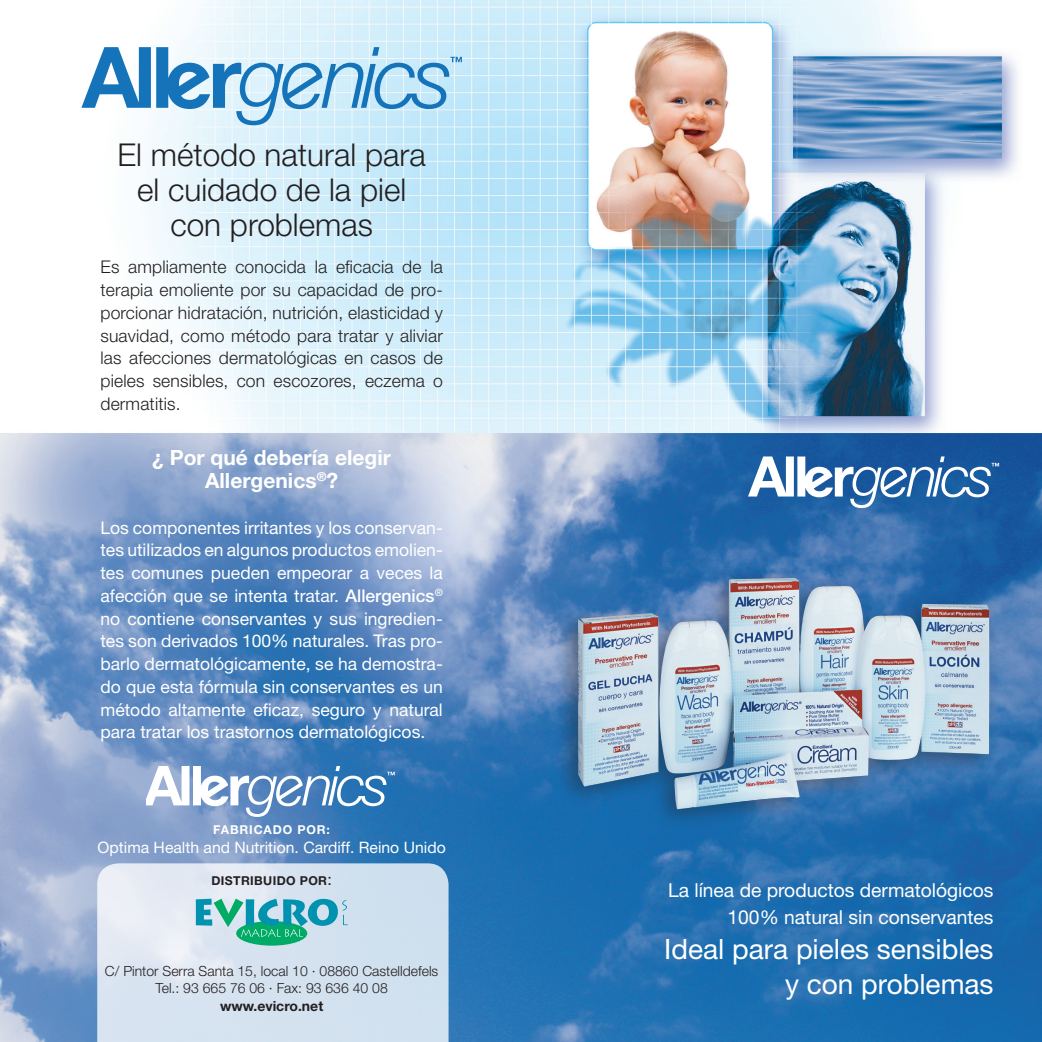
<style>
.page{position:relative;width:1042px;height:1042px;background:#fff}
.page>*{position:absolute;margin:0;border:0;box-sizing:border-box;transform-origin:0 0}
.t1{font:300 31.5px "Helvetica Neue LT Std";color:#231f20}
.t2{font:28px/35px "Helvetica Neue LT Std";color:#fff;text-align:right}
.t3{font:700 21px "Helvetica Neue LT Std";color:#fff}
.t4{font:19.25px "Helvetica Neue LT Std";color:#fff}
.t5{font:17.5px/22.8px "Helvetica Neue LT Std";color:#fff;text-align:justify}
.t6{font:300 17.5px/22.8px "Helvetica Neue LT Std";letter-spacing:.01em;color:#231f20;text-align:justify}
.t7{font:15.75px "Helvetica Neue LT Std";color:#fff}
.t8{font:300 14px "Helvetica Neue LT Std";color:#231f20}
.t9{font:700 14px "Helvetica Neue LT Std";color:#231f20}
.t10{font:700 12.25px "Helvetica Neue LT Std";letter-spacing:.03em;color:#231f20}
.t11{font:700 12.25px "Helvetica Neue LT Std";letter-spacing:.07em;color:#fff}
.s1{font-weight:500}
.s2{font-weight:400;font-size:15.75px}
</style>
<div class="page">
<img style="left:0;top:0;width:1042px;height:1042px">
<svg style="left:97px;top:863px;width:351px;height:179px;background:#d7e3f0"></svg>
<div style="left:236px;top:921px;width:71px;height:24px;background:#00ab66;border-radius:50%"></div>
<svg style="left:196px;top:898px;width:152px;height:39px;background:#6fc0c2"></svg>
<div style="left:554px;top:568px;width:444px;height:263px;background:#231f20;opacity:.39"></div>
<img style="left:578px;top:578px;width:411px;height:231px">
<svg style="left:748px;top:456px;width:251px;height:52px"></svg>
<svg style="left:146px;top:766px;width:249px;height:51px"></svg>
<svg style="left:81px;top:47px;width:381px;height:78px"></svg>
<p class="t1" style="left:118px;top:136px;width:310px">El método natural para</p>
<p class="t1" style="left:137px;top:171px;width:271px">el cuidado de la piel</p>
<p class="t1" style="left:170px;top:206px;width:204px">con problemas</p>
<p class="t6" style="left:100px;top:255px;width:344px">Es ampliamente conocida la eficacia de la terapia emoliente por su capacidad de pro&shy;porcionar hidratación, nutrición, elasticidad y suavidad, como método para tratar y aliviar las afecciones dermatológicas en casos de pieles sensibles, con escozores, eczema o dermatitis.</p>
<p class="t3" style="left:152px;top:445px;width:240px">¿ Por qué debería elegir</p>
<p class="t3" style="left:205px;top:467px;width:134px">Allergenics<sup>®</sup>?</p>
<p class="t5" style="left:100px;top:516px;width:344px">Los componentes irritantes y los conservan&shy;tes utilizados en algunos productos emolien&shy;tes comunes pueden empeorar a veces la afección que se intenta tratar. <span class="s1">Allergenics</span><sup>® </sup>no contiene conservantes y sus ingredien&shy;tes son derivados 100% naturales. Tras pro&shy;barlo dermatológicamente, se ha demostra&shy;do que esta fórmula sin conservantes es un método altamente eficaz, seguro y natural para tratar los trastornos dermatológicos.</p>
<p class="t11" style="left:213px;top:822px;width:118px">FABRICADO POR:</p>
<p class="t7" style="left:98px;top:838px;width:350px">Optima Health and Nutrition. Cardiff. Reino Unido</p>
<p class="t10" style="left:211px;top:872px;width:122px">DISTRIBUIDO POR<span class="s2">:</span></p>
<p class="t8" style="left:105px;top:962px;width:335px">C/ Pintor Serra Santa 15, local 10 · 08860 Castelldefels</p>
<p class="t8" style="left:155px;top:979px;width:234px">Tel.: 93 665 76 06 · Fax: 93 636 40 08</p>
<p class="t9" style="left:220px;top:997px;width:105px">www.evicro.net</p>
<p class="t4" style="left:668px;top:879px;width:327px">La línea de productos dermatológicos</p>
<p class="t4" style="left:727px;top:905px;width:267px">100% natural sin conservantes</p>
<p class="t2" style="left:664px;top:931px;width:331px">Ideal para pieles sensibles y con problemas</p>
</div>
